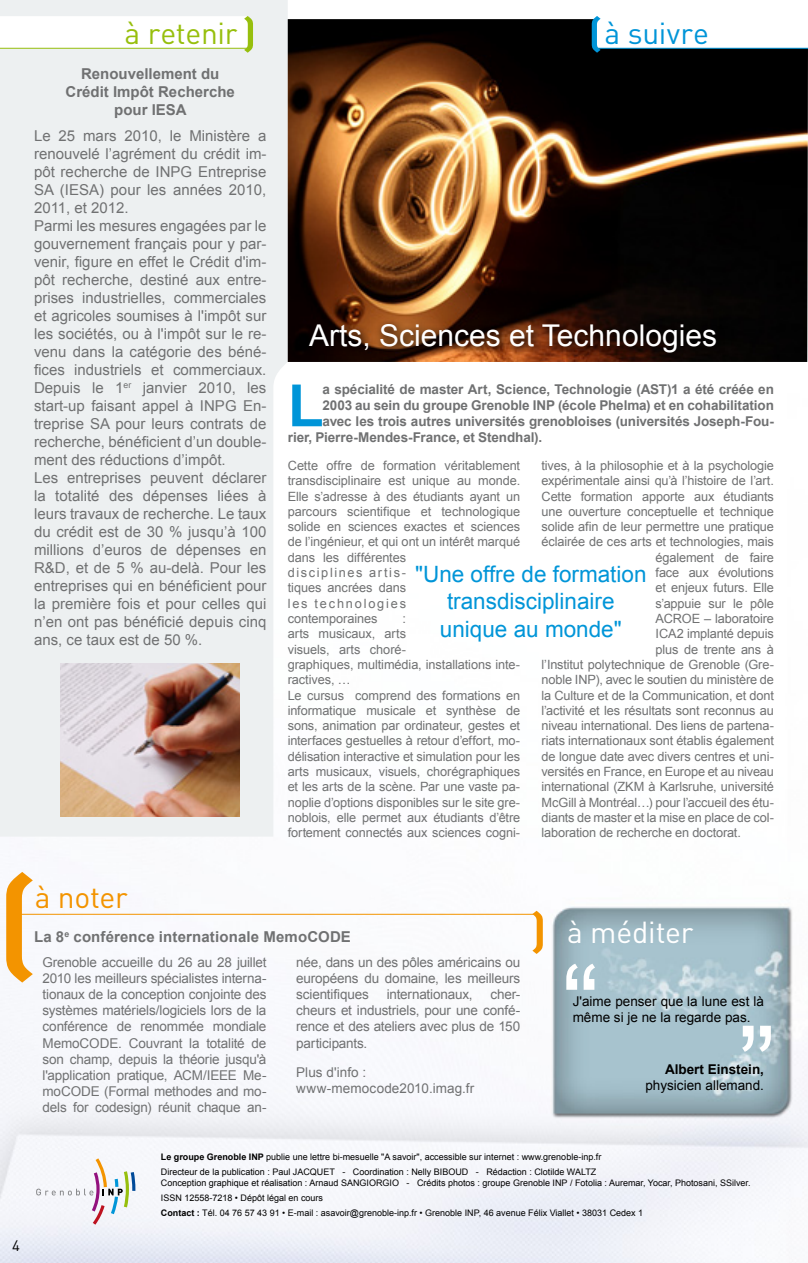
<style>
.page{position:relative;width:808px;height:1263px;background:#fff}
.page>*{position:absolute;margin:0;border:0;box-sizing:border-box;transform-origin:0 0}
.t1{font:700 58.8px "Arial";color:#0095d8}
.t2{font:30px "Arial";color:#fff}
.t3{font:30px "DIN";letter-spacing:-.01em;color:#97bf0d}
.t4{font:30px "DIN";letter-spacing:-.01em;color:#fff}
.t5{font:30px "DIN";color:#0095d8}
.t6{font:30px "DIN";letter-spacing:-.01em;color:#f39400}
.t7{font:22.5px/27px "Arial";color:#0095d8;text-align:center}
.t8{font:15px/18px "Arial";color:#707172;text-align:justify}
.t9{font:700 15px/18px "Arial";color:#707172;text-align:center}
.t10{font:15px "DIN";color:#000}
.t11{font:13.5px/16.2px "Arial";letter-spacing:-.01em;color:#707172;text-align:justify}
.t12{font:700 13.5px "Arial";letter-spacing:-.005em;color:#707172}
.t13{font:13.5px/16.2px "Arial";color:#000}
.t14{font:13.5px "Arial";letter-spacing:.01em;color:#707172}
.t15{font:700 13.5px "Arial";color:#000}
.t16{font:12.75px/15.3px "Arial";letter-spacing:-.01em;color:#707172}
.t17{font:9px "Arial";color:#000}
.s1{font-weight:700}
</style>
<div class="page">
<img style="left:0;top:18px;width:808px;height:1245px">
<svg style="left:742px;top:1026px;width:11px;height:26px"></svg>
<svg style="left:759px;top:1026px;width:12px;height:26px"></svg>
<svg style="left:584px;top:964px;width:11px;height:26px"></svg>
<svg style="left:566px;top:964px;width:12px;height:26px"></svg>
<svg style="left:36px;top:1158px;width:99px;height:67px"></svg>
<svg style="left:0;top:0;width:288px;height:836px;background:#eef0f1"></svg>
<img style="left:288px;top:19px;width:520px;height:343px">
<svg style="left:303px;top:318px;width:421px;height:44px;background:#431e0b"></svg>
<img style="left:61px;top:663px;width:179px;height:153px">
<svg style="left:6px;top:872px;width:27px;height:110px"></svg>
<svg style="left:532px;top:911px;width:11px;height:43px"></svg>
<hr style="left:17px;top:914px;width:519px;height:1px;background:#f39400">
<svg style="left:592px;top:16px;width:8px;height:37px"></svg>
<hr style="left:595px;top:48px;width:213px;height:1px;background:#0095d8">
<svg style="left:244px;top:16px;width:9px;height:37px"></svg>
<hr style="left:0;top:48px;width:249px;height:1px;background:#97bf0d">
<p class="t3" style="left:125px;top:14px;width:114px">à retenir</p>
<p class="t5" style="left:604px;top:14px;width:106px">à suivre</p>
<p class="t9" style="left:66px;top:65px;width:171px">Renouvellement du<br>Crédit Impôt Recherche pour IESA</p>
<p class="t8" style="left:34px;top:127px;width:234px">Le 25 mars 2010, le Ministère a renouvelé l’agrément du crédit im&shy;pôt recherche de INPG Entreprise SA (IESA) pour les années 2010, 2011, et 2012.</p>
<p class="t8" style="left:34px;top:217px;width:234px">Parmi les mesures engagées par le gouvernement français pour y par&shy;venir, figure en effet le Crédit d'im&shy;pôt recherche, destiné aux entre&shy;prises industrielles, commerciales et agricoles soumises à l'impôt sur les sociétés, ou à l'impôt sur le re&shy;venu dans la catégorie des béné&shy;fices industriels et commerciaux.<br>Depuis le 1<sup>er</sup> janvier 2010, les start-up faisant appel à INPG En&shy;treprise SA pour leurs contrats de recherche, bénéficient d’un double&shy;ment des réductions d’impôt.</p>
<p class="t8" style="left:34px;top:469px;width:234px">Les entreprises peuvent déclarer la totalité des dépenses liées à leurs travaux de recherche. Le taux du crédit est de 30 % jusqu’à 100 millions d’euros de dépenses en R&amp;D, et de 5 % au-delà. Pour les entreprises qui en bénéficient pour la première fois et pour celles qui n’en ont pas bénéficié depuis cinq ans, ce taux est de 50 %.</p>
<p class="t2" style="left:309px;top:315px;width:409px">Arts, Sciences et Technologies</p>
<p class="t1" style="left:288px;top:367px;width:37px">L</p>
<p class="t12" style="left:322px;top:380px;width:453px">a spécialité de master Art, Science, Technologie (AST)1 a été créée en</p>
<p class="t12" style="left:322px;top:396px;width:453px">2003 au sein du groupe Grenoble INP (école Phelma) et en cohabilitation</p>
<p class="t12" style="left:322px;top:413px;width:453px">avec les trois autres universités grenobloises (universités Joseph-Fou-</p>
<p class="t12" style="left:288px;top:429px;width:256px">rier, Pierre-Mendes-France, et Stendhal).</p>
<p class="t16" style="left:288px;top:458px;width:234px">Cette offre de formation véritablement transdisciplinaire est unique au monde.<br>Elle s’adresse à des étudiants ayant un parcours scientifique et technologique solide en sciences exactes et sciences de l’ingénieur, et qui ont un intérêt marqué dans les différentes<br>disciplines artis-<br>tiques ancrées dans<br>les technologies<br>contemporaines</p>
<p class="t16" style="left:541px;top:458px;width:234px">tives, à la philosophie et à la psychologie</p>
<p class="t16" style="left:541px;top:473px;width:234px">expérimentale ainsi qu’à l’histoire de l’art.</p>
<p class="t16" style="left:541px;top:489px;width:234px">Cette formation apporte aux étudiants</p>
<p class="t16" style="left:541px;top:504px;width:234px">une ouverture conceptuelle et technique</p>
<p class="t16" style="left:541px;top:519px;width:234px">solide afin de leur permettre une pratique</p>
<p class="t16" style="left:541px;top:534px;width:234px">éclairée de ces arts et technologies, mais</p>
<p class="t16" style="left:656px;top:550px;width:120px">également de faire</p>
<p class="t16" style="left:656px;top:565px;width:120px">face aux évolutions</p>
<p class="t16" style="left:656px;top:580px;width:120px">et enjeux futurs. Elle</p>
<p class="t16" style="left:656px;top:596px;width:120px">s’appuie sur le pôle</p>
<p class="t16" style="left:656px;top:611px;width:120px">ACROE – laboratoire</p>
<p class="t16" style="left:656px;top:626px;width:120px">ICA2 implanté depuis</p>
<p class="t16" style="left:656px;top:642px;width:120px">plus de trente ans à</p>
<p class="t16" style="left:541px;top:657px;width:234px">l’Institut polytechnique de Grenoble (Gre-</p>
<p class="t16" style="left:541px;top:672px;width:234px">noble INP), avec le soutien du ministère de</p>
<p class="t16" style="left:541px;top:687px;width:234px">la Culture et de la Communication, et dont</p>
<p class="t16" style="left:541px;top:703px;width:234px">l’activité et les résultats sont reconnus au</p>
<p class="t16" style="left:541px;top:718px;width:234px">niveau international. Des liens de partena-</p>
<p class="t16" style="left:541px;top:733px;width:234px">riats internationaux sont établis également</p>
<p class="t16" style="left:541px;top:749px;width:234px">de longue date avec divers centres et uni-</p>
<p class="t16" style="left:541px;top:764px;width:234px">versités en France, en Europe et au niveau</p>
<p class="t16" style="left:541px;top:779px;width:234px">international (ZKM à Karlsruhe, université</p>
<p class="t16" style="left:541px;top:795px;width:234px">McGill à Montréal…) pour l’accueil des étu-</p>
<p class="t16" style="left:541px;top:810px;width:234px">diants de master et la mise en place de col-</p>
<p class="t16" style="left:541px;top:825px;width:201px">laboration de recherche en doctorat.</p>
<p class="t7" style="left:415px;top:561px;width:233px">"Une offre de formation transdisciplinaire unique au monde"</p>
<p class="t16" style="left:288px;top:611px;width:234px;text-indent:115px">:<br>arts musicaux, arts<br>visuels, arts choré-<br>graphiques, multimédia, installations inte&shy;ractives, …</p>
<p class="t16" style="left:288px;top:687px;width:234px;text-align:justify">Le cursus comprend des formations en informatique musicale et synthèse de sons, animation par ordinateur, gestes et interfaces gestuelles à retour d’effort, mo&shy;délisation interactive et simulation pour les arts musicaux, visuels, chorégraphiques et les arts de la scène. Par une vaste pa&shy;noplie d’options disponibles sur le site gre&shy;noblois, elle permet aux étudiants d’être fortement connectés aux sciences cogni-</p>
<p class="t10" style="left:12px;top:1236px;width:9px">4</p>
<p class="t6" style="left:35px;top:878px;width:95px">à noter</p>
<p class="t9" style="left:34px;top:928px;width:318px">La 8<sup>e</sup> conférence internationale MemoCODE</p>
<p class="t11" style="left:43px;top:954px;width:225px">Grenoble accueille du 26 au 28 juillet 2010 les meilleurs spécialistes interna&shy;tionaux de la conception conjointe des systèmes matériels/logiciels lors de la conférence de renommée mondiale MemoCODE. Couvrant la totalité de son champ, depuis la théorie jusqu'à l'application pratique, ACM/IEEE Me&shy;moCODE (Formal methodes and mo&shy;dels for codesign) réunit chaque an-</p>
<p class="t11" style="left:296px;top:954px;width:225px">née, dans un des pôles américains ou européens du domaine, les meilleurs scientifiques</p>
<p class="t11" style="left:296px;top:986px;width:225px;text-indent:194px">cher&shy;cheurs et industriels, pour une confé&shy;rence et des ateliers avec plus de 150 participants.</p>
<p class="t11" style="left:296px;top:1064px;width:71px">Plus d'info :</p>
<p class="t14" style="left:296px;top:1079px;width:180px">www-memocode2010.imag.fr</p>
<p class="t11" style="left:387px;top:986px;width:87px">internationaux,</p>
<p class="t4" style="left:567px;top:913px;width:128px">à méditer</p>
<p class="t13" style="left:573px;top:993px;width:193px">J'aime penser que la lune est là même si je ne la regarde pas.</p>
<p class="t15" style="left:665px;top:1060px;width:101px">Albert Einstein,</p>
<p class="t13" style="left:645px;top:1078px;width:120px">physicien allemand.</p>
<p class="t17" style="left:161px;top:1151px;width:442px"><span class="s1">Le groupe Grenoble INP</span> publie une lettre bi-mesuelle "A savoir", accessible sur internet : www.grenoble-inp.fr</p>
<p class="t17" style="left:161px;top:1166px;width:437px">Directeur de la publication : Paul JACQUET - Coordination : Nelly BIBOUD - Rédaction : Clotilde WALTZ</p>
<p class="t17" style="left:161px;top:1177px;width:591px">Conception graphique et réalisation : Arnaud SANGIORGIO - Crédits photos : groupe Grenoble INP / Fotolia : Auremar, Yocar, Photosani, SSilver.</p>
<p class="t17" style="left:161px;top:1192px;width:164px">ISSN 12558-7218 • Dépôt légal en cours</p>
<p class="t17" style="left:161px;top:1207px;width:484px"><span class="s1">Contact :</span> Tél. 04 76 57 43 91 • E-mail : asavoir@grenoble-inp.fr • Grenoble INP, 46 avenue Félix Viallet • 38031 Cedex 1</p>
</div>
